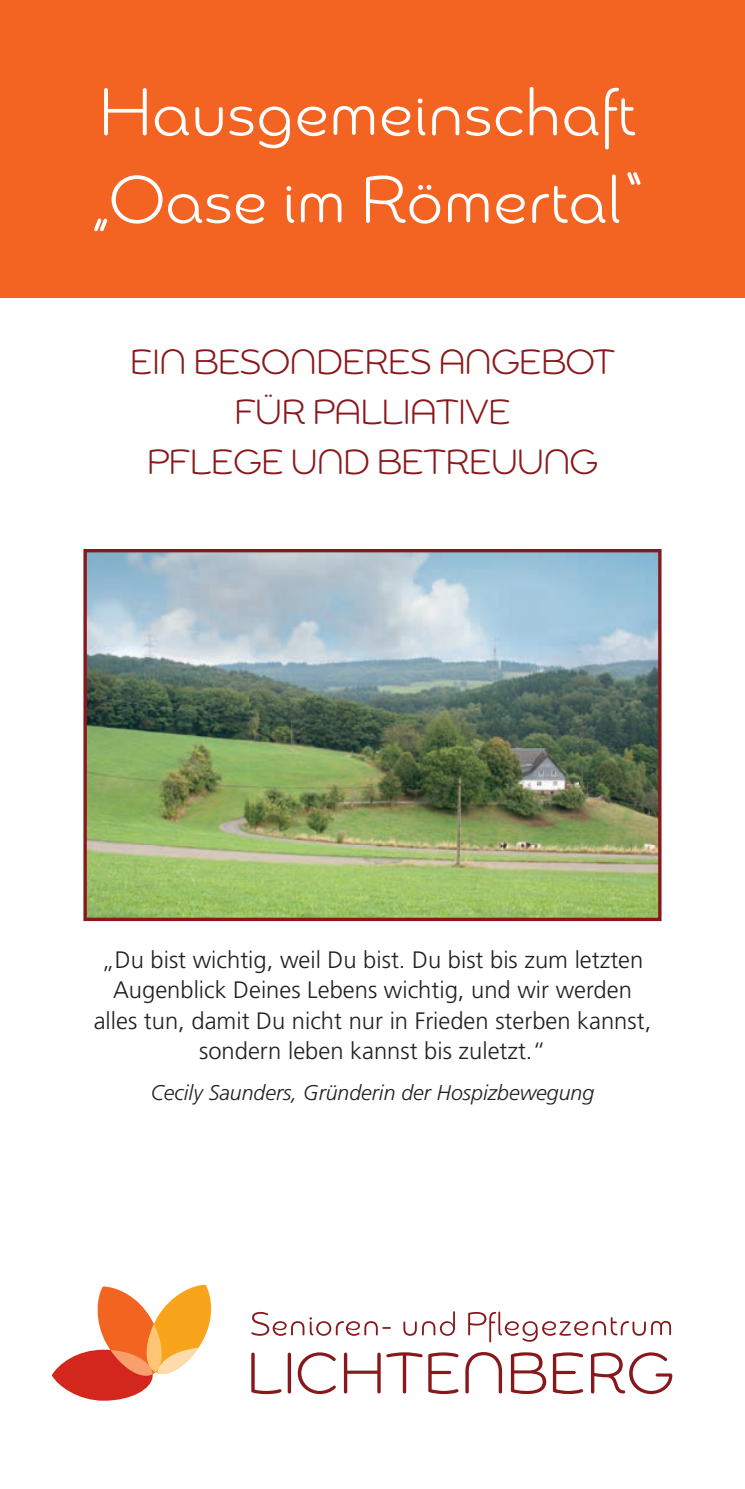
<style>
.page{position:relative;width:745px;height:1489px;background:#fff}
.page>*{position:absolute;margin:0;border:0;box-sizing:border-box;transform-origin:0 0}
.t1{font:300 67.5px/87.5px "Chennai";color:#fff}
.t2{font:300 35px/50px "Chennai";color:#88181b;text-align:center}
.t3{font:300 23.75px/30.5px "Frutiger LT";color:#231f20;text-align:center}
.t4{font:italic 300 21.25px "Frutiger LT";color:#231f20}
</style>
<div class="page">
<div style="left:0;top:0;width:744px;height:298px;background:#f36422"></div>
<img style="left:87px;top:553px;width:570px;height:364px">
<div style="left:83px;top:549px;width:578px;height:372px;border:3px solid #88181b"></div>
<svg style="left:52px;top:1284px;width:159px;height:116px"></svg>
<svg style="left:251px;top:1352px;width:421px;height:41px"></svg>
<svg style="left:251px;top:1311px;width:419px;height:31px"></svg>
<h1 class="t1" style="left:92px;top:69px;width:551px">Hausgemeinschaft „Oase im Römertal“</h1>
<h2 class="t2" style="left:130px;top:337px;width:485px">EIN BESONDERES ANGEBOT<br>FÜR PALLIATIVE<br>PFLEGE UND BETREUUNG</h2>
<p class="t3" style="left:94px;top:944px;width:558px">„Du bist wichtig, weil Du bist. Du bist bis zum letzten Augenblick Deines Lebens wichtig, und wir werden alles tun, damit Du nicht nur in Frieden sterben kannst, sondern leben kannst bis zuletzt.“</p>
<p class="t4" style="left:151px;top:1080px;width:444px">Cecily Saunders, Gründerin der Hospizbewegung</p>
</div>
